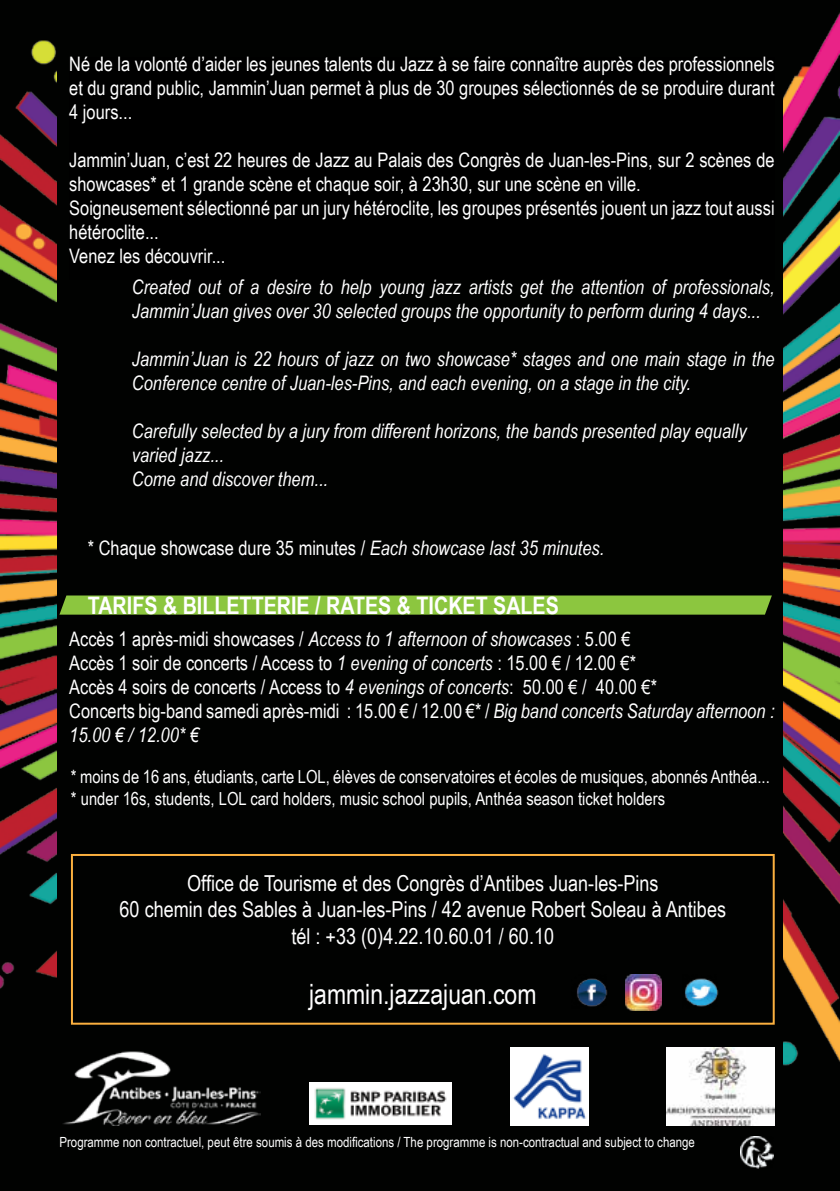
<style>
.page{position:relative;width:840px;height:1191px;background:#fff}
.page>*{position:absolute;margin:0;border:0;box-sizing:border-box;transform-origin:0 0}
.t1{font:28px "Arial Narrow";color:#fff}
.t2{font:700 24px "Arial Narrow";color:#fff}
.t3{font:22px/26.4px "Arial Narrow";color:#fff;text-align:center}
.t4{font:20px/24px "Arial Narrow";color:#fff}
.t5{font:italic 20px/24px "Arial Narrow";color:#fff}
.t6{font:18px/21.6px "Arial Narrow";color:#fff}
.t7{font:14px "Arial Narrow";color:#fff}
.s1{font-style:italic}
</style>
<div class="page">
<div style="left:0;top:0;width:839px;height:1191px;background:#010201"></div>
<div style="left:59px;top:595px;width:712px;height:19px;background:#8cc63f"></div>
<img style="left:309px;top:1083px;width:142px;height:41px">
<img style="left:666px;top:1047px;width:108px;height:78px">
<img style="left:510px;top:1047px;width:78px;height:78px">
<div style="left:71px;top:854px;width:703px;height:170px;border:2px solid #fbb03f"></div>
<img style="left:63px;top:1051px;width:197px;height:74px">
<img style="left:740px;top:1136px;width:32px;height:32px">
<img style="left:0;top:40px;width:57px;height:949px">
<img style="left:783px;top:14px;width:56px;height:1052px">
<img style="left:577px;top:978px;width:31px;height:29px">
<img style="left:625px;top:974px;width:36px;height:37px">
<img style="left:685px;top:978px;width:33px;height:29px">
<p class="t4" style="left:69px;top:51px;width:706px;text-align:justify">Né de la volonté d’aider les jeunes talents du Jazz à se faire connaître auprès des professionnels et du grand public, Jammin’Juan permet à plus de 30 groupes sélectionnés de se produire durant 4 jours...</p>
<p class="t4" style="left:69px;top:147px;width:706px">Jammin’Juan, c’est 22 heures de Jazz au Palais des Congrès de Juan-les-Pins, sur 2 scènes de showcases* et 1 grande scène et chaque soir, à 23h30, sur une scène en ville.<br>Soigneusement sélectionné par un jury hétéroclite, les groupes présentés jouent un jazz tout aussi hétéroclite...<br>Venez les découvrir...</p>
<p class="t5" style="left:132px;top:274px;width:644px">Created out of a desire to help young jazz artists get the attention of professionals,<br>Jammin’Juan gives over 30 selected groups the opportunity to perform during 4 days...</p>
<p class="t5" style="left:132px;top:346px;width:644px">Jammin’Juan is 22 hours of jazz on two showcase* stages and one main stage in the<br>Conference centre of Juan-les-Pins, and each evening, on a stage in the city.</p>
<p class="t5" style="left:132px;top:418px;width:616px">Carefully selected by a jury from different horizons, the bands presented play equally varied jazz...<br>Come and discover them...</p>
<p class="t4" style="left:88px;top:535px;width:517px">* Chaque showcase dure 35 minutes / <span class="s1">Each showcase last 35 minutes.</span></p>
<p class="t2" style="left:88px;top:587px;width:472px">TARI FS &amp; BILLETTERI E / RATES &amp; TICKET SALES</p>
<p class="t4" style="left:69px;top:626px;width:706px">Accès 1 après-midi showcases / <span class="s1">Access to 1 afternoon of showcases</span> : 5.00 €<br>Accès 1 soir de concerts / Access to <span class="s1">1 evening of concerts</span> : 15.00 € / 12.00 €*<br>Accès 4 soirs de concerts / Access to <span class="s1">4 evenings of concerts</span>: 50.00 € / 40.00 €*<br>Concerts big-band samedi après-midi : 15.00 € / 12.00 €* / <span class="s1">Big band concerts Saturday afternoon :<br>15.00 € / 12.00* €</span></p>
<p class="t6" style="left:71px;top:765px;width:700px">* moins de 16 ans, étudiants, carte LOL, élèves de conservatoires et écoles de musiques, abonnés Anthéa... * under 16s, students, LOL card holders, music school pupils, Anthéa season ticket holders</p>
<p class="t3" style="left:119px;top:869px;width:607px">Office de Tourisme et des Congrès d’Antibes Juan-les-Pins<br>60 chemin des Sables à Juan-les-Pins / 42 avenue Robert Soleau à Antibes tél : +33 (0)4.22.10.60.01 / 60.10</p>
<h1 class="t1" style="left:309px;top:973px;width:229px">jammin.jazzajuan.com</h1>
<p class="t7" style="left:59px;top:1132px;width:636px">Programme non contractuel, peut être soumis à des modifications / The programme is non-contractual and subject to change</p>
</div>
